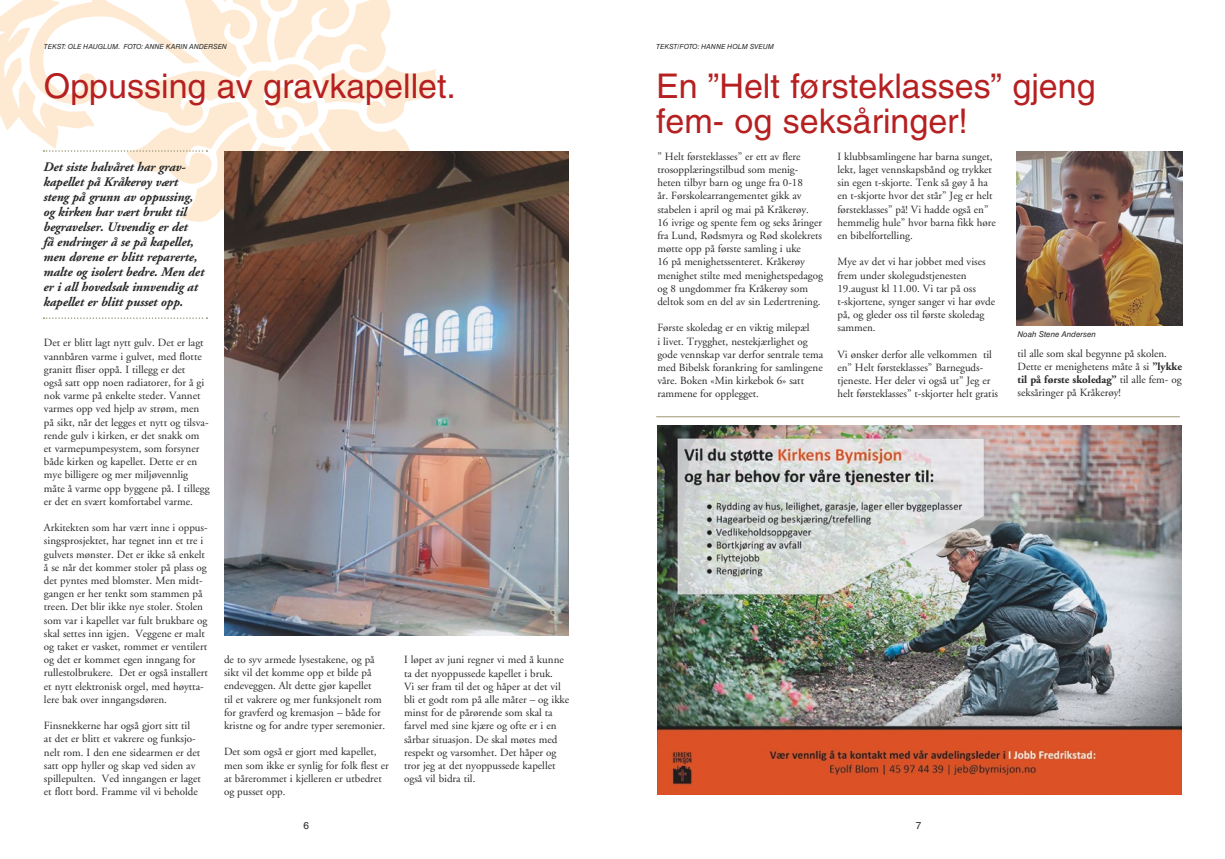
<style>
.page{position:relative;width:1225px;height:859px;background:#fff}
.page>*{position:absolute;margin:0;border:0;box-sizing:border-box;transform-origin:0 0}
.t1{font:34px/35px "Helvetica LT Std";color:#b62021}
.t2{font:italic 700 13px/15px "Adobe Garamond";letter-spacing:-.01em;color:#282828}
.t3{font:11px/13.2px "Adobe Garamond";color:#282828}
.t4{font:10px "Helvetica LT Std";color:#282828}
.t5{font:italic 8px "Helvetica LT Std";color:#282828}
.t6{font:italic 7px "Helvetica LT Std";color:#282828}
.s1{font-weight:700}
</style>
<div class="page">
<img style="left:224px;top:152px;width:344px;height:483px">
<img style="left:657px;top:425px;width:524px;height:370px">
<hr style="left:656px;top:416px;width:523px;height:1px;background:#9c9776">
<img style="left:1016px;top:152px;width:166px;height:173px">
<svg style="left:44px;top:317px;width:163px;height:2px"></svg>
<svg style="left:0;top:0;width:439px;height:255px"></svg>
<p class="t6" style="left:44px;top:42px;width:90px">TEKST: OLE HA UGLUM. FOTO</p>
<p class="t6" style="left:142px;top:42px;width:87px">: ANNE KA RIN ANDERSEN</p>
<p class="t6" style="left:656px;top:42px;width:29px">TEKST/FOTO</p>
<p class="t6" style="left:697px;top:42px;width:78px">: HANNE HOLM SVEUM</p>
<h1 class="t1" style="left:44px;top:69px;width:413px">Oppussing av gravkapellet.</h1>
<h1 class="t1" style="left:656px;top:69px;width:441px">En ”Helt førsteklasses” gjeng fem- og seksåringer!</h1>
<p class="t2" style="left:43px;top:159px;width:162px">Det siste halvåret har grav&shy;kapellet på Kråkerøy vært steng på grunn av oppussing, og kirken har vært brukt til begravelser. Utvendig er det<br>få endringer å se på kapellet, men dørene er blitt reparerte, malte og isolert bedre. Men det er i all hovedsak innvendig at kapellet er blitt pusset opp.</p>
<p class="t5" style="left:1017px;top:329px;width:80px">NOAH STENE ANDERSEN</p>
<p class="t3" style="left:657px;top:150px;width:167px">” Helt førsteklasses” er ett av flere trosopplæringstilbud som menig&shy;heten tilbyr barn og unge fra 0-18<br>år. Førskolearrangementet gikk av stabelen i april og mai på Kråkerøy.<br>16 ivrige og spente fem og seks åringer fra Lund, Rødsmyra og Rød skolekrets møtte opp på første samling i uke<br>16 på menighetssenteret. Kråkerøy menighet stilte med menighetspedagog og 8 ungdommer fra Kråkerøy som deltok som en del av sin Ledertrening.</p>
<p class="t3" style="left:657px;top:322px;width:167px">Første skoledag er en viktig milepæl<br>i livet. Trygghet, nestekjærlighet og gode vennskap var derfor sentrale tema med Bibelsk forankring for samlingene våre. Boken «Min kirkebok 6» satt rammene for opplegget.</p>
<p class="t3" style="left:837px;top:150px;width:160px">I klubbsamlingene har barna sunget, lekt, laget vennskapsbånd og trykket sin egen t-skjorte. Tenk så gøy å ha en t-skjorte hvor det står” Jeg er helt førsteklasses” på! Vi hadde også en” hemmelig hule” hvor barna fikk høre en bibelfortelling.</p>
<p class="t3" style="left:837px;top:256px;width:159px">Mye av det vi har jobbet med vises frem under skolegudstjenesten<br>19.august kl 11.00. Vi tar på oss t-skjortene, synger sanger vi har øvde på, og gleder oss til første skoledag sammen.</p>
<p class="t3" style="left:837px;top:348px;width:162px">Vi ønsker derfor alle velkommen til en” Helt førsteklasses” Barneguds&shy;tjeneste. Her deler vi også ut” Jeg er helt førsteklasses” t-skjorter helt gratis</p>
<p class="t3" style="left:1017px;top:347px;width:166px">til alle som skal begynne på skolen.<br>Dette er menighetens måte å si <span class="s1">”lykke til på første skoledag”</span> til alle fem- og seksåringer på Kråkerøy!</p>
<p class="t3" style="left:44px;top:337px;width:167px">Det er blitt lagt nytt gulv. Det er lagt vannbåren varme i gulvet, med flotte granitt fliser oppå. I tillegg er det<br>også satt opp noen radiatorer, for å gi nok varme på enkelte steder. Vannet varmes opp ved hjelp av strøm, men på sikt, når det legges et nytt og tilsva&shy;rende gulv i kirken, er det snakk om et varmepumpesystem, som forsyner både kirken og kapellet. Dette er en mye billigere og mer miljøvennlig måte å varme opp byggene på. I tillegg er det en svært komfortabel varme.</p>
<p class="t3" style="left:44px;top:521px;width:165px">Arkitekten som har vært inne i oppus&shy;singsprosjektet, har tegnet inn et tre i gulvets mønster. Det er ikke så enkelt å se når det kommer stoler på plass og det pyntes med blomster. Men midt&shy;gangen er her tenkt som stammen på treen. Det blir ikke nye stoler. Stolen som var i kapellet var fult brukbare og skal settes inn igjen. Veggene er malt og taket er vasket, rommet er ventilert og det er kommet egen inngang for rullestolbrukere. Det er også installert et nytt elektronisk orgel, med høytta&shy;lere bak over inngangsdøren.</p>
<p class="t3" style="left:44px;top:719px;width:158px">Finsnekkerne har også gjort sitt til<br>at det er blitt et vakrere og funksjo&shy;nelt rom. I den ene sidearmen er det satt opp hyller og skap ved siden av spillepulten. Ved inngangen er laget et flott bord. Framme vil vi beholde</p>
<p class="t3" style="left:224px;top:653px;width:163px">de to syv armede lysestakene, og på sikt vil det komme opp et bilde på endeveggen. Alt dette gjør kapellet<br>til et vakrere og mer funksjonelt rom for gravferd og kremasjon – både for kristne og for andre typer seremonier.</p>
<p class="t3" style="left:224px;top:745px;width:166px">Det som også er gjort med kapellet, men som ikke er synlig for folk flest er at bårerommet i kjelleren er utbedret og pusset opp.</p>
<p class="t3" style="left:404px;top:654px;width:167px">I løpet av juni regner vi med å kunne ta det nyoppussede kapellet i bruk.<br>Vi ser fram til det og håper at det vil bli et godt rom på alle måter – og ikke minst for de pårørende som skal ta farvel med sine kjære og ofte er i en sårbar situasjon. De skal møtes med respekt og varsomhet. Det håper og tror jeg at det nyoppussede kapellet også vil bidra til.</p>
<p class="t4" style="left:303px;top:820px;width:7px">6</p>
<p class="t4" style="left:916px;top:820px;width:7px">7</p>
</div>
